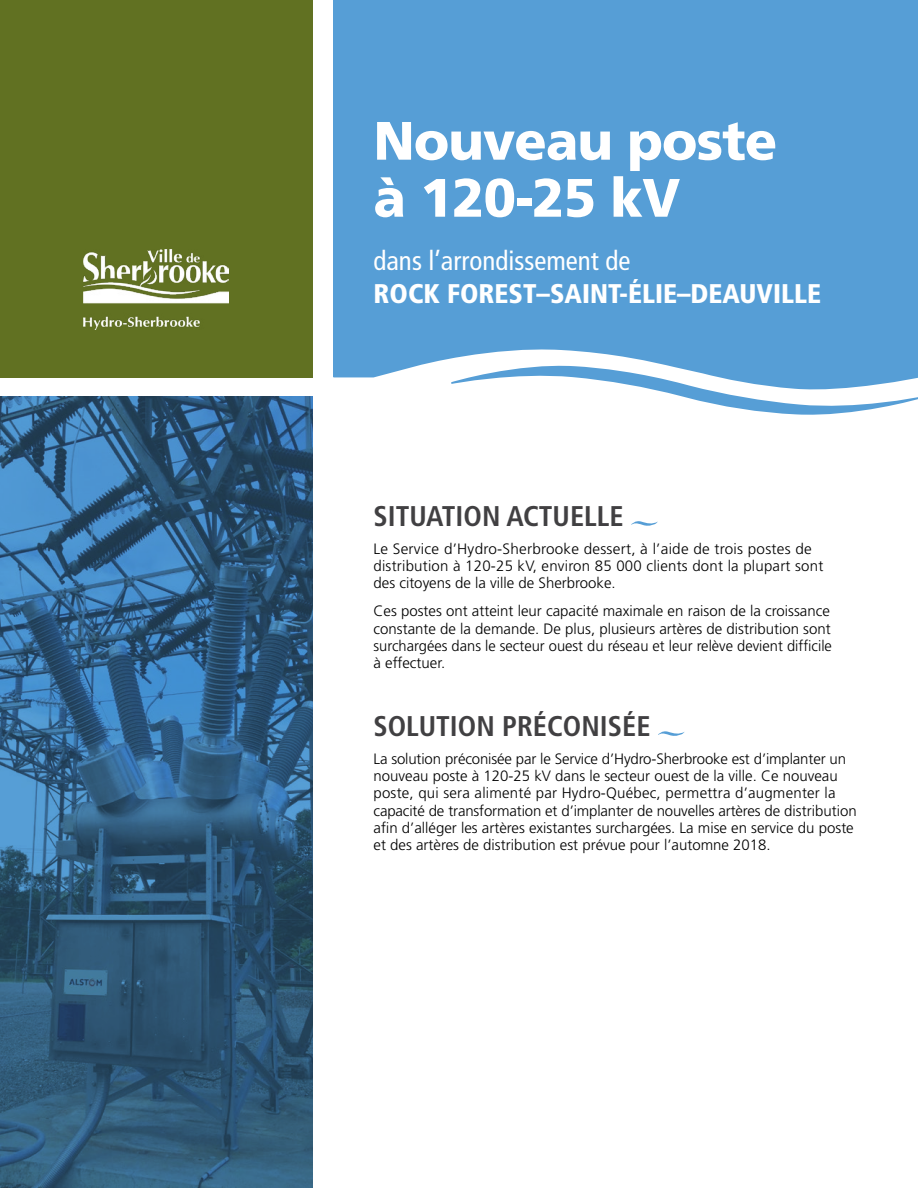
<style>
.page{position:relative;width:918px;height:1188px;background:#fff}
.page>*{position:absolute;margin:0;border:0;box-sizing:border-box;transform-origin:0 0}
.t1{font:900 54px/57px "Frutiger";letter-spacing:-.015em;color:#fff}
.t2{font:700 condensed 28.5px "Frutiger";color:#414042}
.t3{font:900 condensed 27px "Frutiger";color:#fff}
.t4{font:condensed 27px "Frutiger";color:#fff}
.t5{font:300 15px/17.2px "Frutiger";color:#000}
</style>
<div class="page">
<div style="left:333px;top:0;width:585px;height:378px;background:#569ed6"></div>
<svg style="left:451px;top:363px;width:467px;height:52px"></svg>
<div style="left:0;top:0;width:313px;height:378px;background:#617122"></div>
<svg style="left:631px;top:521px;width:27px;height:5px"></svg>
<svg style="left:658px;top:731px;width:27px;height:5px"></svg>
<svg style="left:0;top:396px;width:313px;height:792px"></svg>
<img style="left:83px;top:250px;width:145px;height:80px">
<h1 class="t1" style="left:374px;top:112px;width:405px">Nouveau poste à 120-25 kV</h1>
<h3 class="t4" style="left:374px;top:245px;width:258px">dans l’arrondissement de</h3>
<h3 class="t3" style="left:374px;top:277px;width:449px">ROCK FOREST–SAINT-ÉLIE–DEAUVILLE</h3>
<h2 class="t2" style="left:374px;top:499px;width:252px">SITUATION ACTUELLE</h2>
<p class="t5" style="left:374px;top:540px;width:451px">Le Service d’Hydro-Sherbrooke dessert, à l’aide de trois postes de distribution à 120-25 kV, environ 85 000 clients dont la plupart sont des citoyens de la ville de Sherbrooke.</p>
<p class="t5" style="left:374px;top:603px;width:460px">Ces postes ont atteint leur capacité maximale en raison de la croissance constante de la demande. De plus, plusieurs artères de distribution sont surchargées dans le secteur ouest du réseau et leur relève devient difficile à effectuer.</p>
<h2 class="t2" style="left:374px;top:709px;width:279px">SOLUTION PRÉCONISÉE</h2>
<p class="t5" style="left:374px;top:750px;width:485px">La solution préconisée par le Service d’Hydro-Sherbrooke est d’implanter un nouveau poste à 120-25 kV dans le secteur ouest de la ville. Ce nouveau poste, qui sera alimenté par Hydro-Québec, permettra d’augmenter la capacité de transformation et d’implanter de nouvelles artères de distribution afin d’alléger les artères existantes surchargées. La mise en service du poste et des artères de distribution est prévue pour l’automne 2018.</p>
</div>
